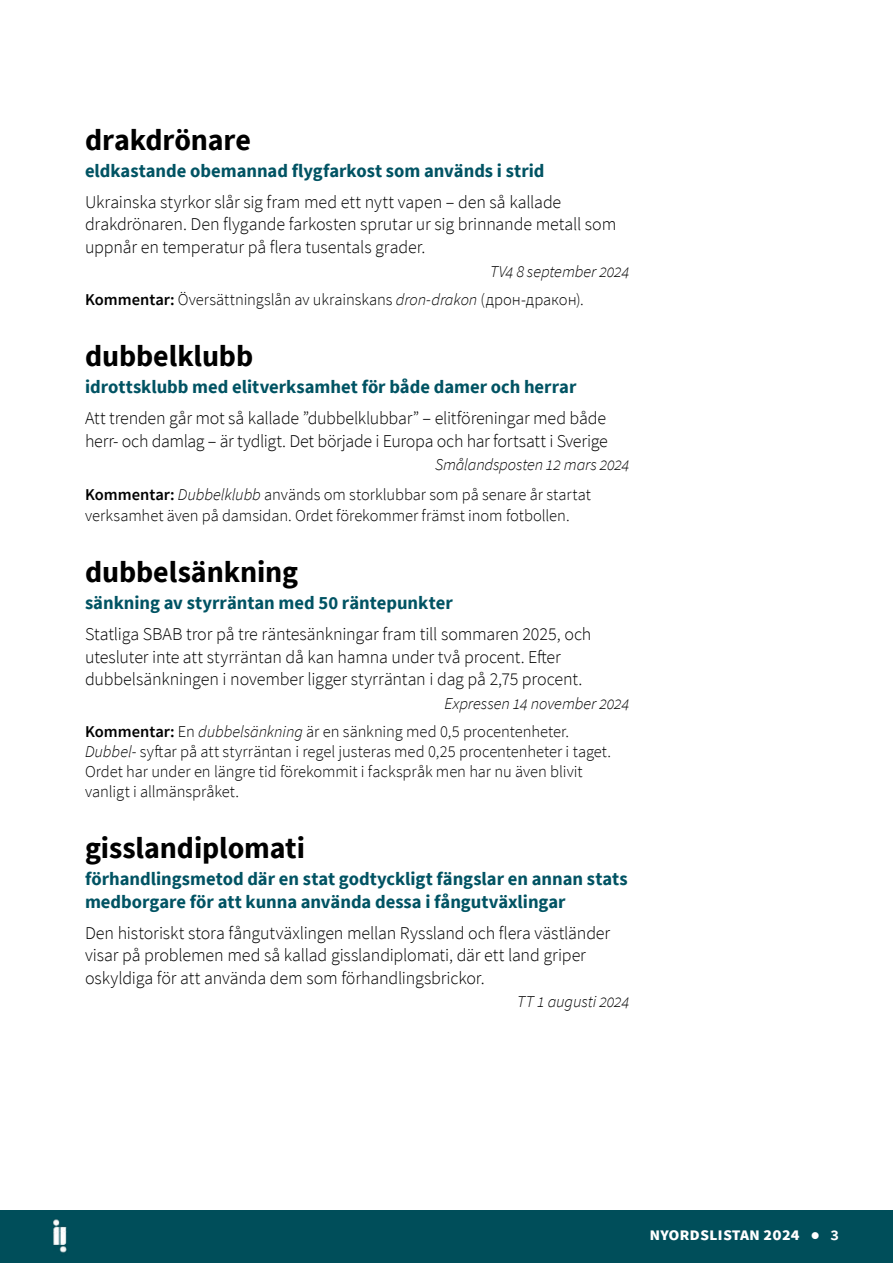
<style>
.page{position:relative;width:893px;height:1263px;background:#fff}
.page>*{position:absolute;margin:0;border:0;box-sizing:border-box;transform-origin:0 0}
.Rubrik_2{font:700 30px "Source Sans Pro";letter-spacing:-.005em;color:#000}
.Fakta_bröd_-_fet__definition{font:700 18.6px/22.5px "Source Sans Pro";color:#005363}
.Citat{font:300 18px/22.5px "Source Sans Pro";letter-spacing:-.01em;color:#000}
.t1{font:700 18px "Source Sans Pro";color:#fff}
.Fakta_bröd_-_kommentar{font:300 16.5px/19.8px "Source Sans Pro";letter-spacing:-.005em;color:#000}
.Citatkälla{font:italic 300 16.5px "Source Sans Pro";letter-spacing:-.01em;color:#000}
.s1{font-weight:600}
.s2{font-style:italic}
</style>
<div class="page">
<div style="left:0;top:1210px;width:893px;height:53px;background:#004e5a"></div>
<img style="left:53px;top:1219px;width:14px;height:34px">
<h2 class="Rubrik_2" style="left:85px;top:120px;width:167px">drakdrönare</h2>
<p class="Fakta_bröd_-_fet__definition" style="left:85px;top:159px;width:461px">eldkastande obemannad flygfarkost som används i strid</p>
<p class="Citat" style="left:85px;top:191px;width:533px">Ukrainska styrkor slår sig fram med ett nytt vapen – den så kallade drakdrönaren. Den flygande farkosten sprutar ur sig brinnande metall som uppnår en temperatur på flera tusentals grader.</p>
<p class="Citatkälla" style="left:490px;top:261px;width:141px">TV4 8 september 2024</p>
<p class="Fakta_bröd_-_kommentar" style="left:85px;top:290px;width:500px"><span class="s1">Kommentar:</span> Översättningslån av ukrainskans <span class="s2">dron-drakon</span> (дрон-дракон).</p>
<h2 class="Rubrik_2" style="left:85px;top:336px;width:170px">dubbelklubb</h2>
<p class="Fakta_bröd_-_fet__definition" style="left:85px;top:375px;width:493px">idrottsklubb med elitverksamhet för både damer och herrar</p>
<p class="Citat" style="left:85px;top:407px;width:524px">Att trenden går mot så kallade ”dubbelklubbar” – elitföreningar med både herr- och damlag – är tydligt. Det började i Europa och har fortsatt i Sverige</p>
<p class="Citatkälla" style="left:435px;top:455px;width:196px">Smålandsposten 12 mars 2024</p>
<p class="Fakta_bröd_-_kommentar" style="left:85px;top:484px;width:507px;line-height:21px"><span class="s1">Kommentar:</span> <span class="s2">Dubbelklubb</span> används om storklubbar som på senare år startat verksamhet även på damsidan. Ordet förekommer främst inom fotbollen.</p>
<h2 class="Rubrik_2" style="left:85px;top:552px;width:215px">dubbelsänkning</h2>
<p class="Fakta_bröd_-_fet__definition" style="left:85px;top:591px;width:369px">sänkning av styrräntan med 50 räntepunkter</p>
<p class="Citat" style="left:85px;top:623px;width:508px">Statliga SBAB tror på tre räntesänkningar fram till sommaren 2025, och utesluter inte att styrräntan då kan hamna under två procent. Efter dubbelsänkningen i november ligger styrräntan i dag på 2,75 procent.</p>
<p class="Citatkälla" style="left:444px;top:693px;width:186px">Expressen 14 november 2024</p>
<p class="Fakta_bröd_-_kommentar" style="left:85px;top:722px;width:527px"><span class="s1">Kommentar:</span> En <span class="s2">dubbelsänkning</span> är en sänkning med 0,5 procentenheter.<br><span class="s2">Dubbel-</span> syftar på att styrräntan i regel justeras med 0,25 procentenheter i taget.<br>Ordet har under en längre tid förekommit i fackspråk men har nu även blivit vanligt i allmänspråket.</p>
<h2 class="Rubrik_2" style="left:85px;top:828px;width:221px">gisslandiplomati</h2>
<p class="Fakta_bröd_-_fet__definition" style="left:85px;top:867px;width:544px">förhandlingsmetod där en stat godtyckligt fängslar en annan stats medborgare för att kunna använda dessa i fångutväxlingar</p>
<p class="Citat" style="left:85px;top:921px;width:527px">Den historiskt stora fångutväxlingen mellan Ryssland och flera västländer visar på problemen med så kallad gisslandiplomati, där ett land griper oskyldiga för att använda dem som förhandlingsbrickor.</p>
<p class="Citatkälla" style="left:517px;top:992px;width:114px">TT 1 augusti 2024</p>
<p class="t1" style="left:649px;top:1222px;width:191px">nyordslistan 2024 ● <span class="s1">3</span></p>
</div>
